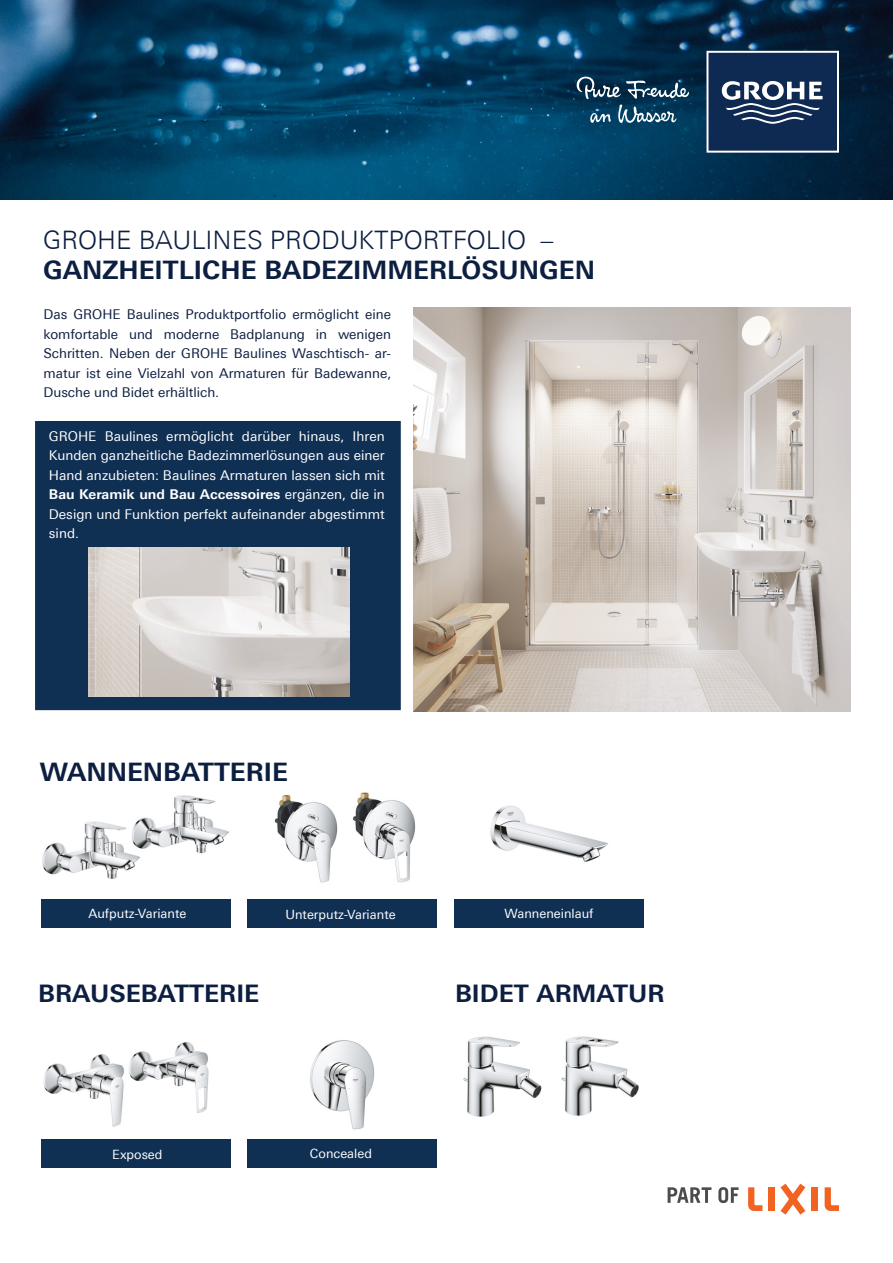
<style>
.page{position:relative;width:893px;height:1263px;background:#fff}
.page>*{position:absolute;margin:0;border:0;box-sizing:border-box;transform-origin:0 0}
.t1{font:700 25.5px "Univers Next Pro";color:#0d1f41}
.t2{font:300 25.5px "Univers Next Pro";color:#0d1f41}
.t3{font:700 24.15px "Univers Next Pro";color:#0d1f41}
.t4{font:13.5px/19.5px "Univers Next Pro";color:#fff;text-align:justify}
.t5{font:13.5px/19.5px "Univers Next Pro";color:#0d1f41;text-align:justify}
.t6{font:12.75px "Univers Next Pro";color:#fff}
.s1{font-weight:700}
</style>
<div class="page">
<div style="left:35px;top:421px;width:366px;height:289px;background:#0f2f53;border:2px solid #0f2f53"></div>
<img style="left:42px;top:821px;width:98px;height:58px">
<svg style="left:748px;top:1187px;width:14px;height:24px"></svg>
<svg style="left:825px;top:1187px;width:14px;height:24px"></svg>
<div style="left:769px;top:1187px;width:6px;height:24px;background:#f26221"></div>
<div style="left:811px;top:1187px;width:6px;height:24px;background:#f26221"></div>
<svg style="left:780px;top:1184px;width:25px;height:30px"></svg>
<svg style="left:668px;top:1187px;width:43px;height:16px"></svg>
<svg style="left:718px;top:1187px;width:21px;height:16px"></svg>
<img style="left:414px;top:307px;width:437px;height:404px">
<img style="left:0;top:0;width:893px;height:200px">
<svg style="left:706px;top:51px;width:133px;height:102px;background:#364c6e"></svg>
<svg style="left:577px;top:77px;width:112px;height:46px;background:#2f5771"></svg>
<div style="left:41px;top:900px;width:190px;height:28px;background:#0f2f53"></div>
<div style="left:41px;top:1140px;width:190px;height:28px;background:#0f2f53"></div>
<div style="left:247px;top:900px;width:190px;height:28px;background:#0f2f53"></div>
<div style="left:247px;top:1140px;width:190px;height:28px;background:#0f2f53"></div>
<div style="left:454px;top:900px;width:190px;height:28px;background:#0f2f53"></div>
<img style="left:274px;top:795px;width:64px;height:88px">
<img style="left:310px;top:1040px;width:65px;height:90px">
<img style="left:131px;top:795px;width:98px;height:58px">
<img style="left:353px;top:792px;width:63px;height:91px">
<img style="left:129px;top:1042px;width:80px;height:71px">
<img style="left:43px;top:1054px;width:81px;height:73px">
<img style="left:463px;top:1036px;width:79px;height:81px">
<img style="left:561px;top:1036px;width:78px;height:80px">
<img style="left:490px;top:805px;width:118px;height:57px">
<img style="left:88px;top:547px;width:262px;height:149px">
<p class="t2" style="left:43px;top:225px;width:512px">GROHE BAULINES PRODUKTPORTFOLIO –</p>
<p class="t1" style="left:43px;top:255px;width:553px">GANZHEITLICHE BADEZIMMERLÖSUNGEN</p>
<p class="t5" style="left:44px;top:305px;width:349px">Das GROHE Baulines Produktportfolio ermöglicht eine komfortable und moderne Badplanung in wenigen Schritten. Neben der GROHE Baulines Waschtisch- ar&shy;matur ist eine Vielzahl von Armaturen für Badewanne, Dusche und Bidet erhältlich.</p>
<p class="t4" style="left:49px;top:426px;width:337px">GROHE Baulines ermöglicht darüber hinaus, Ihren Kunden ganzheitliche Badezimmerlösungen aus einer Hand anzubieten: Baulines Armaturen lassen sich mit <span class="s1">Bau Keramik und Bau Accessoires</span> ergänzen, die in Design und Funktion perfekt aufeinander abgestimmt sind.</p>
<p class="t1" style="left:40px;top:756px;width:250px">WANNENBATTERIE</p>
<p class="t6" style="left:88px;top:906px;width:99px">Aufputz-Variante</p>
<p class="t6" style="left:285px;top:907px;width:112px">Unterputz-Variante</p>
<p class="t6" style="left:504px;top:906px;width:91px">Wanneneinlauf</p>
<p class="t3" style="left:38px;top:979px;width:223px">BRAUSEBATTERIE</p>
<p class="t3" style="left:455px;top:978px;width:211px">BIDET ARMATUR</p>
<p class="t6" style="left:112px;top:1147px;width:52px">Exposed</p>
<p class="t6" style="left:310px;top:1146px;width:64px">Concealed</p>
</div>
